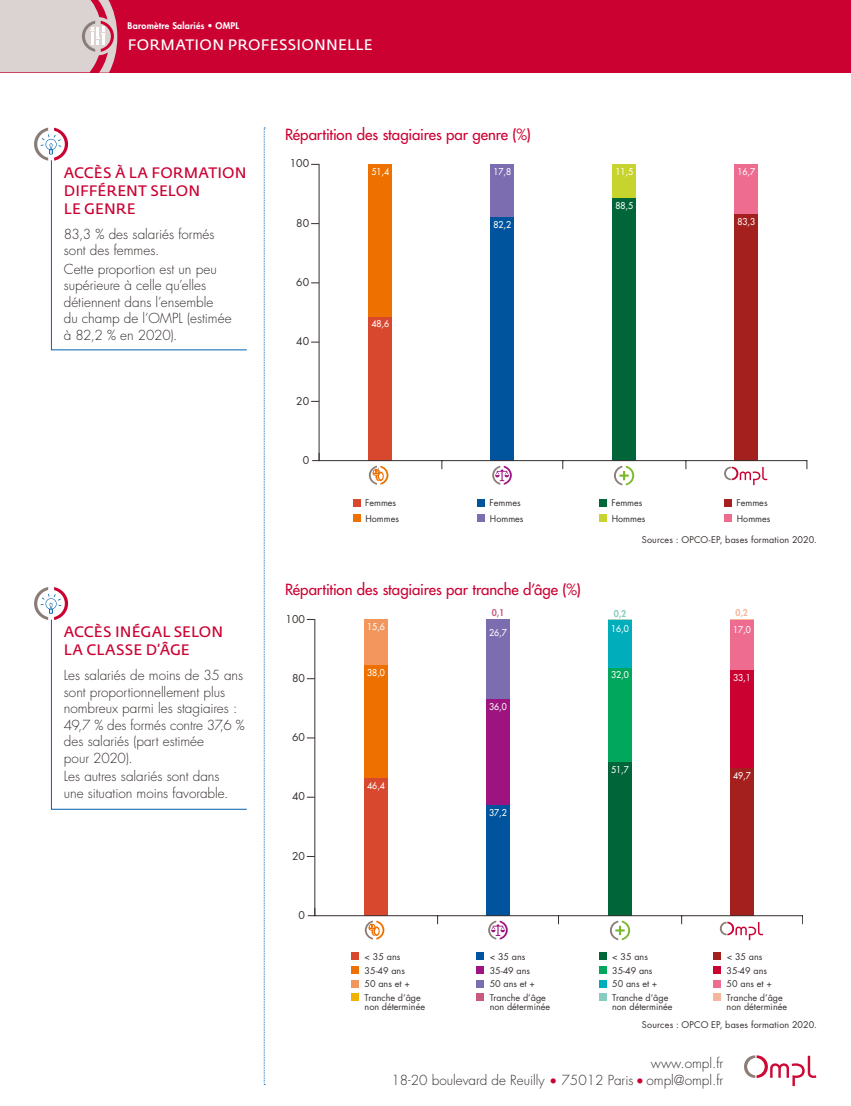
<style>
.page{position:relative;width:851px;height:1106px;background:#fff}
.page>*{position:absolute;margin:0;border:0;box-sizing:border-box;transform-origin:0 0}
.t1{font:500 15px "Futura Std";letter-spacing:-.005em;color:#cb0132}
.t2{font:15px/18px "Fedra Sans Std";letter-spacing:.01em;color:#cb0132}
.t3{font:15px "Fedra Sans Std";letter-spacing:.025em;color:#fff}
.t4{font:300 13.5px/16.5px "Futura Std";color:#352f2d}
.t5{font:10.5px "Futura Std";color:#352f2d}
.t6{font:500 9.15px "Futura Std";color:#fff;scale:.95 1}
.t7{font:800 9.15px "Futura Std";color:#cb5b7e;scale:.95 1}
.t8{font:800 9.15px "Futura Std";color:#88cbc0;scale:.95 1}
.t9{font:800 9.15px "Futura Std";color:#f7b59c;scale:.95 1}
.t10{font:9px/9px "Futura Std";color:#352f2d}
.t11{font:9px "Futura Std";letter-spacing:.02em;color:#352f2d}
.t12{font:800 9px "Futura Std";letter-spacing:.02em;color:#fff}
.s1{color:#cb0132}
</style>
<div class="page">
<div style="left:0;top:0;width:850px;height:72px;background:#cb0132"></div>
<svg style="left:264px;top:128px;width:1px;height:957px"></svg>
<svg style="left:34px;top:128px;width:213px;height:222px"></svg>
<svg style="left:34px;top:587px;width:213px;height:223px"></svg>
<svg style="left:744px;top:1055px;width:72px;height:31px"></svg>
<svg style="left:0;top:0;width:117px;height:73px;background:#d8c2c4"></svg>
<svg style="left:724px;top:466px;width:43px;height:19px"></svg>
<div style="left:353px;top:514px;width:7px;height:7px;background:#ee7100"></div>
<div style="left:353px;top:499px;width:7px;height:7px;background:#d8482f"></div>
<div style="left:477px;top:514px;width:7px;height:7px;background:#7c6db0"></div>
<div style="left:478px;top:499px;width:7px;height:7px;background:#00549d"></div>
<div style="left:599px;top:514px;width:7px;height:7px;background:#c7d42d"></div>
<div style="left:599px;top:499px;width:7px;height:7px;background:#006538"></div>
<div style="left:724px;top:514px;width:7px;height:7px;background:#ed6c90"></div>
<div style="left:724px;top:499px;width:7px;height:7px;background:#a4201e"></div>
<svg style="left:492px;top:466px;width:19px;height:19px"></svg>
<svg style="left:614px;top:466px;width:20px;height:19px"></svg>
<svg style="left:369px;top:466px;width:19px;height:19px"></svg>
<div style="left:369px;top:164px;width:23px;height:153px;background:#ee7100"></div>
<div style="left:490px;top:164px;width:23px;height:53px;background:#7c6db0"></div>
<div style="left:612px;top:164px;width:23px;height:34px;background:#c7d42d"></div>
<div style="left:734px;top:164px;width:23px;height:50px;background:#ed6c90"></div>
<div style="left:369px;top:317px;width:23px;height:143px;background:#d8482f"></div>
<div style="left:490px;top:217px;width:23px;height:243px;background:#00549d"></div>
<div style="left:612px;top:198px;width:23px;height:262px;background:#006538"></div>
<div style="left:734px;top:214px;width:23px;height:246px;background:#a4201e"></div>
<hr style="left:319px;top:460px;width:487px;height:1px;background:#352f2d">
<hr style="left:319px;top:164px;width:1px;height:296px;background:#352f2d">
<svg style="left:312px;top:453px;width:8px;height:8px"></svg>
<svg style="left:719px;top:921px;width:44px;height:19px"></svg>
<div style="left:351px;top:980px;width:7px;height:7px;background:#f3965e"></div>
<div style="left:351px;top:993px;width:7px;height:7px;background:#f1b300"></div>
<div style="left:351px;top:966px;width:7px;height:7px;background:#ee7100"></div>
<div style="left:351px;top:952px;width:7px;height:7px;background:#d8482f"></div>
<div style="left:713px;top:980px;width:7px;height:7px;background:#ed6c90"></div>
<div style="left:713px;top:993px;width:7px;height:7px;background:#f7b59c"></div>
<div style="left:713px;top:966px;width:7px;height:7px;background:#cb0132"></div>
<div style="left:713px;top:952px;width:7px;height:7px;background:#a4201e"></div>
<div style="left:599px;top:980px;width:7px;height:7px;background:#00adba"></div>
<div style="left:599px;top:993px;width:7px;height:7px;background:#88cbc0"></div>
<div style="left:599px;top:966px;width:7px;height:7px;background:#00a75c"></div>
<div style="left:599px;top:952px;width:7px;height:7px;background:#006538"></div>
<div style="left:476px;top:980px;width:7px;height:7px;background:#7c6db0"></div>
<div style="left:476px;top:993px;width:7px;height:7px;background:#cb5b7e"></div>
<div style="left:476px;top:966px;width:7px;height:7px;background:#9d1380"></div>
<div style="left:476px;top:952px;width:7px;height:7px;background:#00549d"></div>
<svg style="left:608px;top:619px;width:23px;height:1px"></svg>
<svg style="left:730px;top:619px;width:23px;height:1px"></svg>
<div style="left:364px;top:619px;width:23px;height:46px;background:#f3965e"></div>
<div style="left:486px;top:619px;width:23px;height:80px;background:#7c6db0"></div>
<div style="left:608px;top:620px;width:23px;height:47px;background:#00adba"></div>
<div style="left:730px;top:620px;width:23px;height:50px;background:#ed6c90"></div>
<div style="left:364px;top:665px;width:23px;height:113px;background:#ee7100"></div>
<div style="left:486px;top:699px;width:23px;height:106px;background:#9d1380"></div>
<div style="left:608px;top:667px;width:23px;height:95px;background:#00a75c"></div>
<div style="left:730px;top:670px;width:23px;height:98px;background:#cb0132"></div>
<div style="left:364px;top:778px;width:23px;height:137px;background:#d8482f"></div>
<div style="left:486px;top:805px;width:23px;height:110px;background:#00549d"></div>
<div style="left:608px;top:762px;width:23px;height:153px;background:#006538"></div>
<div style="left:730px;top:768px;width:23px;height:147px;background:#a4201e"></div>
<svg style="left:488px;top:920px;width:19px;height:19px"></svg>
<svg style="left:609px;top:920px;width:21px;height:20px"></svg>
<svg style="left:365px;top:920px;width:19px;height:19px"></svg>
<hr style="left:315px;top:915px;width:487px;height:1px;background:#352f2d">
<hr style="left:314px;top:619px;width:1px;height:296px;background:#352f2d">
<svg style="left:308px;top:908px;width:7px;height:8px"></svg>
<p class="t12" style="left:128px;top:20px;width:113px">Baromètre Salariés • OMPL</p>
<p class="t3" style="left:128px;top:35px;width:246px">FORMATION PROFESSIONNELLE</p>
<p class="t2" style="left:64px;top:163px;width:184px">ACCÈS À LA FORMATION<br>DIFFÉRENT SELON<br>LE GENRE</p>
<p class="t4" style="left:64px;top:226px;width:152px">83,3 % des salariés formés sont des femmes.</p>
<p class="t4" style="left:64px;top:261px;width:169px">Cette proportion est un peu supérieure à celle qu’elles détiennent dans l’ensemble<br>du champ de l’OMPL (estimée à 82,2 % en 2020).</p>
<p class="t2" style="left:64px;top:622px;width:161px">ACCÈS INÉGAL SELON<br>LA CLASSE D’ÂGE</p>
<p class="t4" style="left:64px;top:667px;width:182px">Les salariés de moins de 35 ans sont proportionnellement plus nombreux parmi les stagiaires :<br>49,7 % des formés contre 37,6 % des salariés (part estimée<br>pour 2020).</p>
<p class="t4" style="left:64px;top:768px;width:166px">Les autres salariés sont dans une situation moins favorable.</p>
<p class="t1" style="left:285px;top:125px;width:247px">Répartition des stagiaires par genre (%)</p>
<p class="t5" style="left:290px;top:157px;width:21px">100</p>
<p class="t5" style="left:296px;top:216px;width:14px">80</p>
<p class="t5" style="left:296px;top:275px;width:14px">60</p>
<p class="t5" style="left:296px;top:335px;width:14px">40</p>
<p class="t5" style="left:296px;top:394px;width:14px">20</p>
<p class="t5" style="left:303px;top:453px;width:8px">0</p>
<p class="t6" style="left:371px;top:166px;width:20px">51,4</p>
<p class="t6" style="left:493px;top:166px;width:20px">17,8</p>
<p class="t6" style="left:615px;top:166px;width:20px">11,5</p>
<p class="t6" style="left:737px;top:166px;width:20px">16,7</p>
<p class="t6" style="left:371px;top:318px;width:20px">48,6</p>
<p class="t10" style="left:365px;top:498px;width:33px">Femmes</p>
<p class="t10" style="left:365px;top:514px;width:35px">Hommes</p>
<p class="t6" style="left:493px;top:219px;width:20px">82,2</p>
<p class="t6" style="left:615px;top:200px;width:20px">88,5</p>
<p class="t6" style="left:737px;top:215px;width:20px">83,3</p>
<p class="t10" style="left:489px;top:498px;width:33px">Femmes</p>
<p class="t10" style="left:490px;top:514px;width:35px">Hommes</p>
<p class="t10" style="left:611px;top:498px;width:33px">Femmes</p>
<p class="t10" style="left:611px;top:514px;width:35px">Hommes</p>
<p class="t10" style="left:736px;top:498px;width:33px">Femmes</p>
<p class="t10" style="left:736px;top:514px;width:35px">Hommes</p>
<p class="t11" style="left:641px;top:534px;width:177px">Sources : OPCO-EP, bases formation 2020.</p>
<p class="t1" style="left:285px;top:580px;width:297px">Répartition des stagiaires par tranche d’âge (%)</p>
<p class="t5" style="left:285px;top:612px;width:21px">100</p>
<p class="t5" style="left:292px;top:671px;width:14px">80</p>
<p class="t5" style="left:292px;top:730px;width:14px">60</p>
<p class="t5" style="left:292px;top:789px;width:14px">40</p>
<p class="t5" style="left:292px;top:849px;width:14px">20</p>
<p class="t5" style="left:298px;top:908px;width:8px">0</p>
<p class="t7" style="left:491px;top:606px;width:15px">0,1</p>
<p class="t8" style="left:613px;top:607px;width:15px">0,2</p>
<p class="t9" style="left:735px;top:606px;width:15px">0,2</p>
<p class="t6" style="left:367px;top:621px;width:20px">15,6</p>
<p class="t6" style="left:489px;top:627px;width:20px">26,7</p>
<p class="t6" style="left:611px;top:623px;width:20px">16,0</p>
<p class="t6" style="left:733px;top:624px;width:20px">17,0</p>
<p class="t6" style="left:367px;top:667px;width:20px">38,0</p>
<p class="t6" style="left:611px;top:669px;width:20px">32,0</p>
<p class="t6" style="left:733px;top:672px;width:20px">33,1</p>
<p class="t6" style="left:489px;top:700px;width:20px">36,0</p>
<p class="t6" style="left:367px;top:780px;width:20px">46,4</p>
<p class="t6" style="left:611px;top:764px;width:20px">51,7</p>
<p class="t6" style="left:733px;top:770px;width:20px">49,7</p>
<p class="t6" style="left:489px;top:807px;width:20px">37,2</p>
<p class="t10" style="left:364px;top:951px;width:37px">&lt; 35 ans</p>
<p class="t10" style="left:364px;top:993px;width:62px">Tranche d’âge non déterminée</p>
<p class="t10" style="left:364px;top:965px;width:42px">35-49 ans</p>
<p class="t10" style="left:364px;top:979px;width:47px">50 ans et +</p>
<p class="t10" style="left:489px;top:951px;width:37px">&lt; 35 ans</p>
<p class="t10" style="left:489px;top:993px;width:62px">Tranche d’âge non déterminée</p>
<p class="t10" style="left:489px;top:965px;width:42px">35-49 ans</p>
<p class="t10" style="left:489px;top:979px;width:47px">50 ans et +</p>
<p class="t10" style="left:612px;top:951px;width:37px">&lt; 35 ans</p>
<p class="t10" style="left:612px;top:993px;width:62px">Tranche d’âge non déterminée</p>
<p class="t10" style="left:612px;top:965px;width:42px">35-49 ans</p>
<p class="t10" style="left:612px;top:979px;width:47px">50 ans et +</p>
<p class="t10" style="left:726px;top:951px;width:37px">&lt; 35 ans</p>
<p class="t10" style="left:726px;top:993px;width:62px">Tranche d’âge non déterminée</p>
<p class="t10" style="left:726px;top:965px;width:42px">35-49 ans</p>
<p class="t10" style="left:726px;top:979px;width:47px">50 ans et +</p>
<p class="t11" style="left:642px;top:1019px;width:176px">Sources : OPCO EP, bases formation 2020.</p>
<p class="t4" style="left:391px;top:1055px;width:333px;text-align:right">www.ompl.fr<br>18-20 boulevard de Reuilly <span class="s1">•</span> 75012 Paris <span class="s1">•</span> ompl@ompl.fr</p>
</div>
